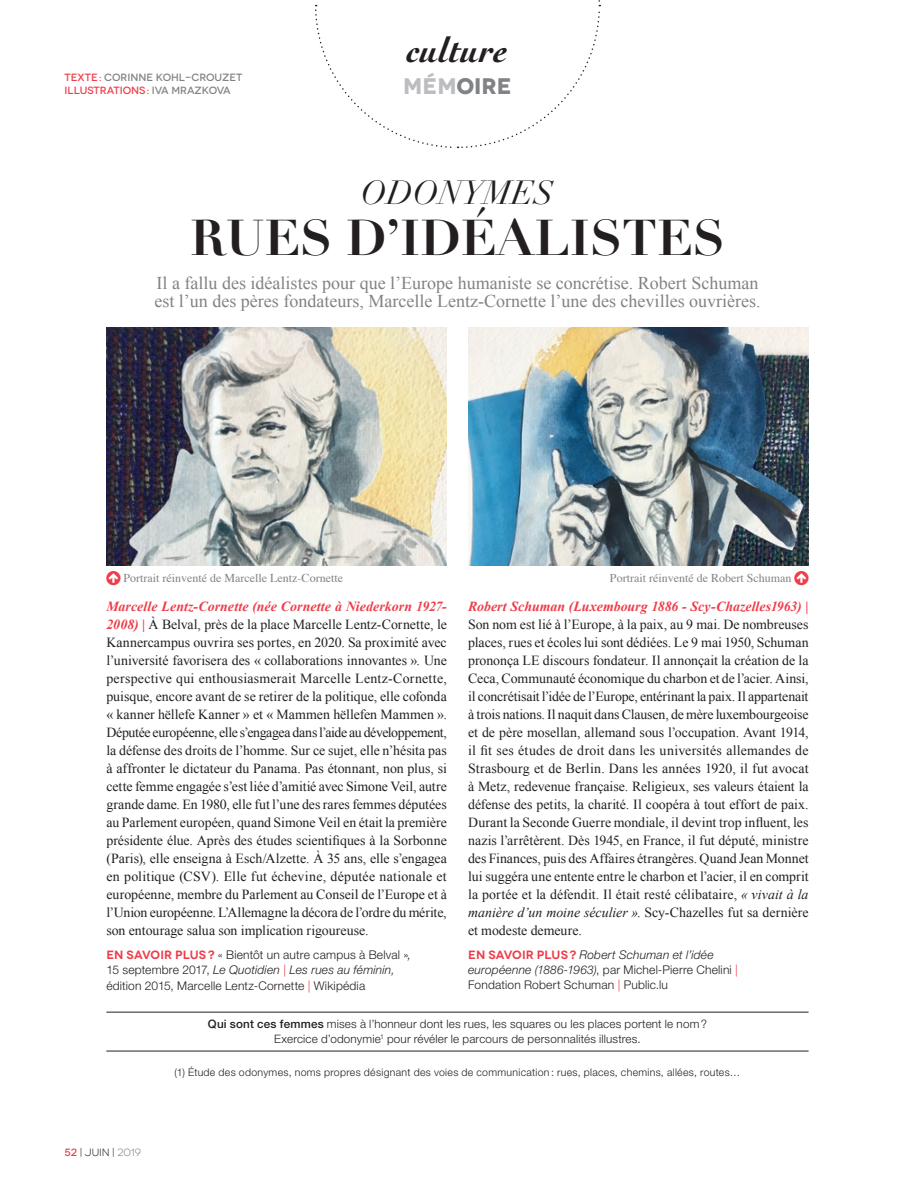
<style>
.page{position:relative;width:915px;height:1191px;background:#fff}
.page>*{position:absolute;margin:0;border:0;box-sizing:border-box;transform-origin:0 0}
.t1{font:700 49.5px "Didot LT Std";color:#231f20}
.t2{font:italic 700 36px "Cochin LT Std";color:#231f20}
.t3{font:italic 33px "Didot LT Std";color:#231f20}
.t4{font:700 22.5px "Novecentowide";color:#808285}
.t5{font:18px/18px "Times New Roman";color:#808285}
.t6{font:13.8px/18px "Times New Roman";color:#231f20;text-align:justify}
.t7{font:italic 700 13.8px "Times New Roman";color:#ee3d49}
.t8{font:300 12px/15px "Helvetica Neue LT Std";letter-spacing:.015em;color:#231f20}
.t9{font:12px "Times";color:#808285}
.t10{font:300 11.7px/15px "Helvetica Neue LT Std";letter-spacing:.015em;color:#231f20;text-align:center}
.t11{font:300 10.5px "Helvetica Neue LT Std";letter-spacing:.03em;color:#231f20}
.t12{font:500 10.5px/12.6px "Novecentowide";color:#808285}
.t13{font:10.5px "Novecentowide";color:#231f20}
.s1{color:#ee3d49}
.s2{color:#bcbdc0}
.s3{font-weight:700;font-style:italic;color:#ee3d49}
.s4{font-family:"Novecentowide";font-weight:600;color:#ee3d49}
.s5{font-style:italic}
.s6{font-weight:500}
.s7{font-weight:500;color:#ee3d49}
.s8{color:#808285}
</style>
<div class="page">
<svg style="left:315px;top:0;width:285px;height:149px"></svg>
<img style="left:106px;top:327px;width:340px;height:239px">
<img style="left:468px;top:327px;width:340px;height:239px">
<hr style="left:106px;top:1011px;width:702px;height:1px;background:#231f20">
<hr style="left:106px;top:1050px;width:702px;height:1px;background:#231f20">
<p class="t12" style="left:65px;top:72px;width:179px"><span class="s1">TEXTE :</span> CORINNE KOHL-CROUZET<br><span class="s1">ILLUSTRATIONS :</span> IVA MRAZKOVA</p>
<h2 class="t2" style="left:407px;top:29px;width:102px">culture</h2>
<h3 class="t4" style="left:403px;top:72px;width:110px"><span class="s2">MÉM</span>OIRE</h3>
<h3 class="t3" style="left:361px;top:173px;width:194px">ODONYMES</h3>
<h1 class="t1" style="left:190px;top:207px;width:536px">RUES D’IDÉALISTES</h1>
<h3 class="t5" style="left:154px;top:274px;width:607px">Il a fallu des idéalistes pour que l’Europe humaniste se concrétise. Robert Schuman est l’un des pères fondateurs, Marcelle Lentz-Cornette l’une des chevilles ouvrières.</h3>
<p class="t9" style="left:123px;top:567px;width:221px">Portrait réinventé de Marcelle Lentz-Cornette</p>
<p class="t9" style="left:609px;top:567px;width:183px">Portrait réinventé de Robert Schuman</p>
<p class="t6" style="left:106px;top:597px;width:342px"><span class="s3">Marcelle Lentz-Cornette (née Cornette à Niederkorn 1927- 2008) |</span> À Belval, près de la place Marcelle Lentz-Cornette, le Kannercampus ouvrira ses portes, en 2020. Sa proximité avec l’université favorisera des « collaborations innovantes ». Une perspective qui enthousiasmerait Marcelle Lentz-Cornette, puisque, encore avant de se retirer de la politique, elle cofonda « kanner hëllefe Kanner » et « Mammen hëllefen Mammen ».<br>Députée européenne, elle s’engagea dans l’aide au développement, la défense des droits de l’homme. Sur ce sujet, elle n’hésita pas à affronter le dictateur du Panama. Pas étonnant, non plus, si cette femme engagée s’est liée d’amitié avec Simone Veil, autre grande dame. En 1980, elle fut l’une des rares femmes députées au Parlement européen, quand Simone Veil en était la première présidente élue. Après des études scientifiques à la Sorbonne (Paris), elle enseigna à Esch/Alzette. À 35 ans, elle s’engagea en politique (CSV). Elle fut échevine, députée nationale et européenne, membre du Parlement au Conseil de l’Europe et à l’Union européenne. L’Allemagne la décora de l’ordre du mérite, son entourage salua son implication rigoureuse.</p>
<p class="t8" style="left:106px;top:947px;width:306px"><span class="s4">EN SAVOIR PLUS ?</span> « Bientôt un autre campus à Belval »<span class="s5">,<br></span>15 septembre 2017, <span class="s5">Le Quotidien</span> <span class="s1">|</span> <span class="s5">Les rues au féminin,</span></p>
<p class="t8" style="left:106px;top:978px;width:260px">édition 2015, Marcelle Lentz-Cornette <span class="s1">|</span> Wikipédia</p>
<p class="t7" style="left:468px;top:597px;width:342px">Robert Schuman (Luxembourg 1886 - Scy-Chazelles1963) |</p>
<p class="t6" style="left:468px;top:615px;width:342px">Son nom est lié à l’Europe, à la paix, au 9 mai. De nombreuses places, rues et écoles lui sont dédiées. Le 9 mai 1950, Schuman prononça LE discours fondateur. Il annonçait la création de la Ceca, Communauté économique du charbon et de l’acier. Ainsi, il concrétisait l’idée de l’Europe, entérinant la paix. Il appartenait à trois nations. Il naquit dans Clausen, de mère luxembourgeoise et de père mosellan, allemand sous l’occupation. Avant 1914, il fit ses études de droit dans les universités allemandes de Strasbourg et de Berlin. Dans les années 1920, il fut avocat à Metz, redevenue française. Religieux, ses valeurs étaient la défense des petits, la charité. Il coopéra à tout effort de paix.<br>Durant la Seconde Guerre mondiale, il devint trop influent, les nazis l’arrêtèrent. Dès 1945, en France, il fut député, ministre des Finances, puis des Affaires étrangères. Quand Jean Monnet lui suggéra une entente entre le charbon et l’acier, il en comprit la portée et la défendit. Il était resté célibataire, <span class="s5">« vivait à la manière d’un moine séculier »</span>. Scy-Chazelles fut sa dernière et modeste demeure.</p>
<p class="t8" style="left:468px;top:947px;width:271px"><span class="s4">EN SAVOIR PLUS ?</span> <span class="s5">Robert Schuman et l’idée européenne (1886-1963)</span>, par Michel-Pierre Chelini <span class="s1">|<br></span>Fondation Robert Schuman <span class="s1">|</span> Public.lu</p>
<p class="t10" style="left:208px;top:1016px;width:500px"><span class="s6">Qui sont ces femmes</span> mises à l’honneur dont les rues, les squares ou les places portent le nom?<br>Exercice d’odonymie<sup>1</sup> pour révéler le parcours de personnalités illustres.</p>
<p class="t13" style="left:65px;top:1146px;width:78px"><span class="s7">52</span> | juin | <span class="s8">2019</span></p>
<p class="t11" style="left:174px;top:1066px;width:567px">(1) Étude des odonymes, noms propres désignant des voies de communication : rues, places, chemins, allées, routes…</p>
</div>
